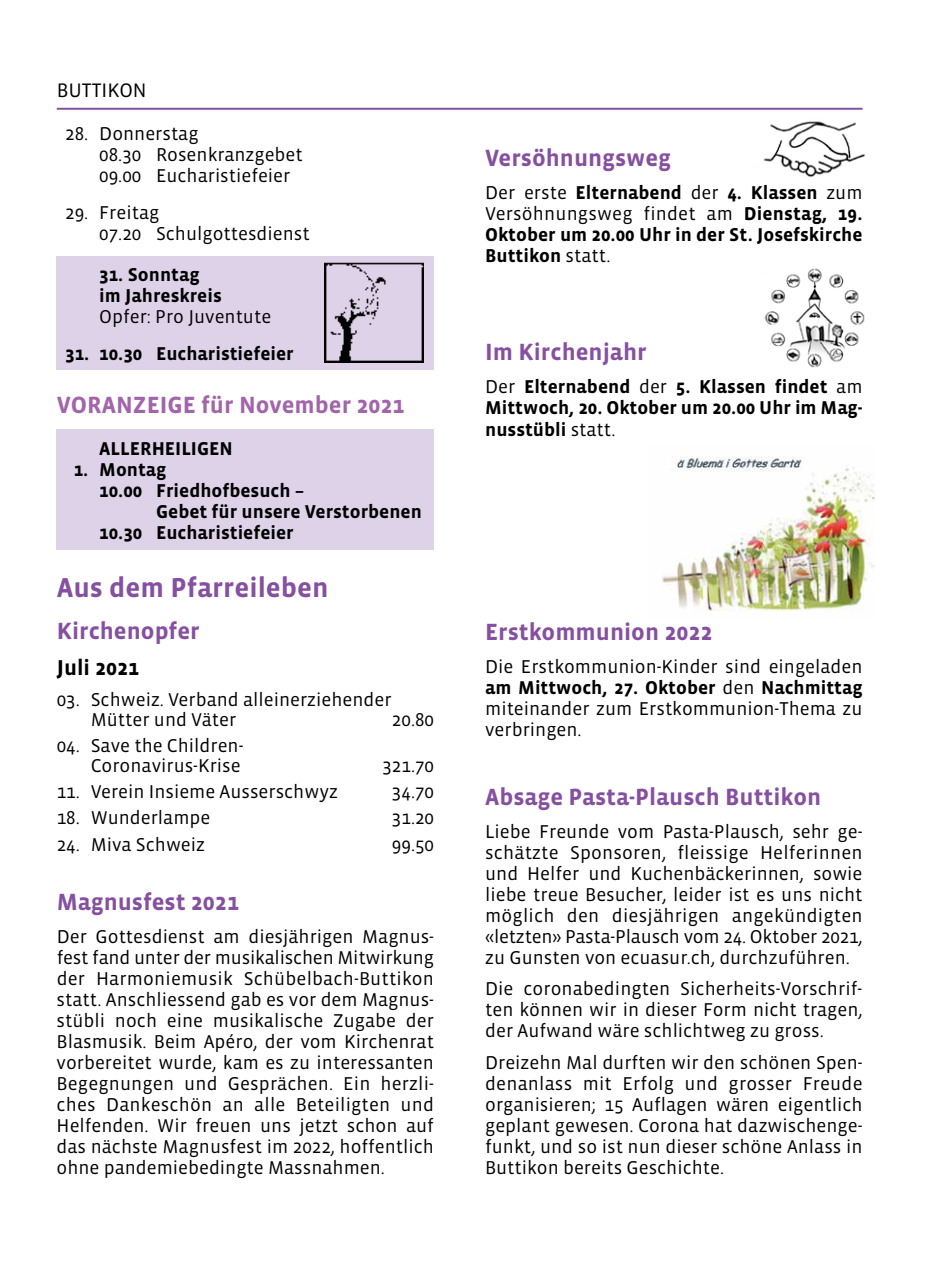
<style>
.page{position:relative;width:942px;height:1276px;background:#fff}
.page>*{position:absolute;margin:0;border:0;box-sizing:border-box;transform-origin:0 0}
.t1{font:700 28px "Vista Sans";color:#8650a0}
.t2{font:700 24px "Vista Sans";color:#8650a0}
.t3{font:700 24px "Vista Sans";color:#a265aa}
.t4{font:700 22px "Vista Sans";color:#000}
.t5{font:20px "Vista Sans";color:#000}
.t6{font:19px/21px "Vista Sans";color:#000}
.t7{font:700 19px/21px "Vista Sans";color:#000;text-align:justify}
.s1{font-weight:400}
.s2{font-weight:700}
</style>
<div class="page">
<hr style="left:57px;top:108px;width:805px;height:2px;background:#8650a0">
<div style="left:57px;top:429px;width:377px;height:121px;background:#ddd2e8"></div>
<div style="left:57px;top:256px;width:377px;height:114px;background:#ddd2e8"></div>
<img style="left:325px;top:263px;width:98px;height:99px">
<img style="left:763px;top:121px;width:102px;height:57px">
<img style="left:764px;top:268px;width:101px;height:100px">
<img style="left:662px;top:456px;width:211px;height:155px">
<p class="t5" style="left:57px;top:80px;width:91px">BUTTIKON</p>
<p class="t6" style="left:99px;top:123px;width:205px;text-indent:-34px">28. Donnerstag<br>08.30 Rosenkranzgebet<br>09.00 Eucharistiefeier</p>
<p class="t6" style="left:99px;top:202px;width:212px;text-indent:-34px">29. Freitag<br>07.20 Schulgottesdienst</p>
<p class="t7" style="left:99px;top:265px;width:124px">31. Sonntag im Jahreskreis</p>
<p class="t6" style="left:99px;top:307px;width:173px">Opfer: Pro Juventute</p>
<p class="t7" style="left:65px;top:343px;width:230px">31. 10.30 Eucharistiefeier</p>
<p class="t3" style="left:57px;top:393px;width:349px">VORANZEIGE für November 2021</p>
<p class="t7" style="left:99px;top:439px;width:135px">ALLERHEILIGEN</p>
<p class="t7" style="left:74px;top:460px;width:94px">1. Montag</p>
<p class="t7" style="left:99px;top:480px;width:206px">10.00 Friedhofbesuch –</p>
<p class="t7" style="left:156px;top:501px;width:267px">Gebet für unsere Verstorbenen</p>
<p class="t7" style="left:99px;top:522px;width:196px">10.30 Eucharistiefeier</p>
<h1 class="t1" style="left:57px;top:573px;width:273px">Aus dem Pfarreileben</h1>
<p class="t2" style="left:57px;top:619px;width:144px">Kirchenopfer</p>
<p class="t4" style="left:57px;top:656px;width:84px">Juli 2021</p>
<p class="t6" style="left:91px;top:690px;width:302px;line-height:20px;text-indent:-34px">03. Schweiz. Verband alleinerziehender<br>Mütter und Väter</p>
<p class="t6" style="left:392px;top:710px;width:44px">20.80</p>
<p class="t6" style="left:57px;top:736px;width:188px;line-height:20px;text-align:right">04. Save the Children-<br>Coronavirus-Krise</p>
<p class="t6" style="left:382px;top:756px;width:53px">321.70</p>
<p class="t6" style="left:57px;top:782px;width:283px">11. Verein Insieme Ausserschwyz</p>
<p class="t6" style="left:392px;top:782px;width:44px">34.70</p>
<p class="t6" style="left:57px;top:808px;width:155px">18. Wunderlampe</p>
<p class="t6" style="left:392px;top:808px;width:44px">31.20</p>
<p class="t6" style="left:57px;top:834px;width:150px">24. Miva Schweiz</p>
<p class="t6" style="left:392px;top:834px;width:44px">99.50</p>
<p class="t2" style="left:57px;top:889px;width:184px">Magnusfest 2021</p>
<p class="t6" style="left:57px;top:926px;width:379px;text-align:justify">Der Gottesdienst am diesjährigen Magnus&shy;fest fand unter der musikalischen Mitwirkung der Harmoniemusik Schübelbach-Buttikon statt. Anschliessend gab es vor dem Magnus&shy;stübli noch eine musikalische Zugabe der Blasmusik. Beim Apéro, der vom Kirchenrat vorbereitet wurde, kam es zu interessanten Begegnungen und Gesprächen. Ein herzli&shy;ches Dankeschön an alle Beteiligten und Helfenden. Wir freuen uns jetzt schon auf das nächste Magnusfest im 2022, hoffentlich ohne pandemiebedingte Massnahmen.</p>
<p class="t2" style="left:485px;top:145px;width:187px">Versöhnungsweg</p>
<p class="t7" style="left:485px;top:182px;width:379px"><span class="s1">Der erste</span> Elternabend <span class="s1">der</span> 4. Klassen <span class="s1">zum Versöhnungsweg findet am</span> Dienstag, 19.<br>Oktober um 20.00 Uhr in der St. Josefskirche Buttikon <span class="s1">statt.</span></p>
<p class="t2" style="left:485px;top:340px;width:163px">Im Kirchenjahr</p>
<p class="t7" style="left:485px;top:377px;width:379px"><span class="s1">Der</span> Elternabend <span class="s1">der</span> 5. Klassen findet <span class="s1">am </span>Mittwoch, 20. Oktober um 20.00 Uhr im Mag&shy;nusstübli <span class="s1">statt.</span></p>
<p class="t2" style="left:485px;top:620px;width:229px">Erstkommunion 2022</p>
<p class="t6" style="left:485px;top:657px;width:379px;text-align:justify">Die Erstkommunion-Kinder sind eingeladen <span class="s2">am Mittwoch, 27. Oktober</span> den <span class="s2">Nachmittag </span>miteinander zum Erstkommunion-Thema zu verbringen.</p>
<p class="t2" style="left:485px;top:784px;width:337px">Absage Pasta-Plausch Buttikon</p>
<p class="t6" style="left:485px;top:821px;width:379px">Liebe Freunde vom Pasta-Plausch, sehr ge-- schätzte Sponsoren, fleissige Helferinnen und Helfer und Kuchenbäckerinnen, sowie liebe treue Besucher, leider ist es uns nicht möglich den diesjährigen angekündigten «letzten» Pasta-Plausch vom 24. Oktober 2021, zu Gunsten von ecuasur.ch, durchzuführen.</p>
<p class="t6" style="left:485px;top:979px;width:379px;text-align:justify">Die coronabedingten Sicherheits-Vorschrif&shy;ten können wir in dieser Form nicht tragen, der Aufwand wäre schlichtweg zu gross.</p>
<p class="t6" style="left:485px;top:1052px;width:379px;text-align:justify">Dreizehn Mal durften wir den schönen Spen&shy;denanlass mit Erfolg und grosser Freude organisieren; 15 Auflagen wären eigentlich geplant gewesen. Corona hat dazwischenge&shy;funkt, und so ist nun dieser schöne Anlass in Buttikon bereits Geschichte.</p>
</div>
